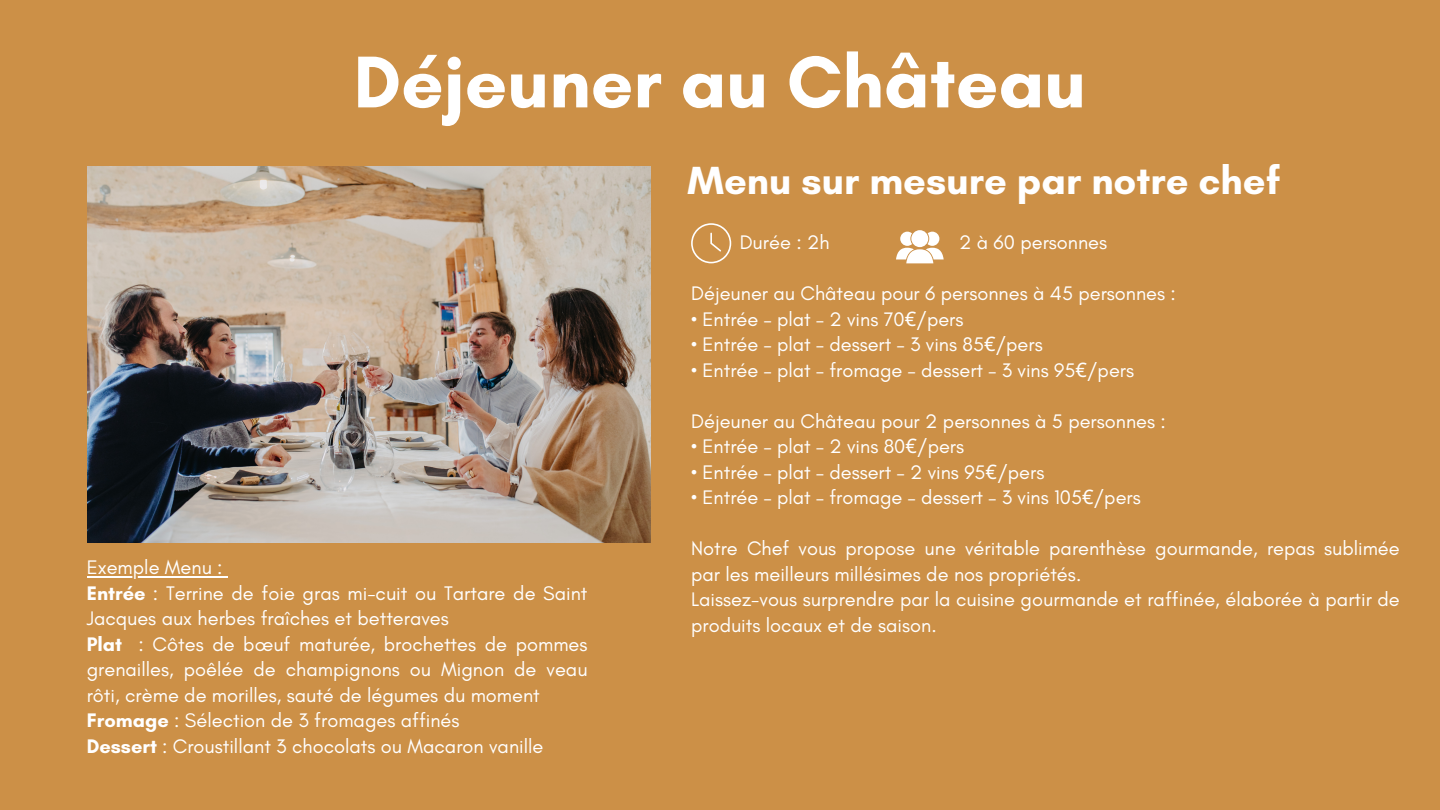
<style>
.page{position:relative;width:1440px;height:810px;background:#cc9047}
.page>*{position:absolute;margin:0;border:0;box-sizing:border-box;transform-origin:0 0}
.t1{font:700 74.6px "Glacial Indifference";color:#fff}
.t2{font:700 40px "Glacial Indifference";color:#fff}
.t3{font:20px/25.5px "Glacial Indifference";color:#fff}
.s1{font-weight:700}
.s2{font-family:"Noto Sans"}
</style>
<div class="page">
<img style="left:88px;top:166px;width:563px;height:376px">
<svg style="left:691px;top:223px;width:40px;height:40px"></svg>
<svg style="left:896px;top:232px;width:48px;height:31px"></svg>
<div style="left:911px;top:230px;width:17px;height:17px;background:#fff;border-radius:50%"></div>
<hr style="left:87px;top:576px;width:130px;height:1px;background:#fff">
<p class="t1" style="left:354px;top:37px;width:734px">Déjeuner au Château</p>
<p class="t3" style="left:87px;top:555px;width:137px">Exemple Menu :</p>
<p class="t3" style="left:87px;top:580px;width:502px"><span class="s1">Entrée</span> : Terrine de foie gras mi-cuit ou Tartare de Saint<br>Jacques aux herbes fraîches et betteraves</p>
<p class="t3" style="left:87px;top:631px;width:502px;text-align:justify"><span class="s1">Plat</span> : Côtes de bœuf maturée, brochettes de pommes grenailles, poêlée de champignons ou Mignon de veau rôti, crème de morilles, sauté de légumes du moment</p>
<p class="t3" style="left:87px;top:708px;width:374px"><span class="s1">Fromage</span> : Sélection de 3 fromages affinés</p>
<p class="t3" style="left:87px;top:733px;width:458px"><span class="s1">Dessert</span> : Croustillant 3 chocolats ou Macaron vanille</p>
<p class="t2" style="left:688px;top:156px;width:594px">Menu sur mesure par notre chef</p>
<h1 class="t3" style="left:740px;top:230px;width:91px">Durée : 2h</h1>
<h1 class="t3" style="left:959px;top:230px;width:150px">2 à 60 personnes</h1>
<p class="t3" style="left:691px;top:281px;width:486px">Déjeuner au Château pour 6 personnes à 45 personnes :</p>
<p class="t3" style="left:691px;top:306px;width:274px">• Entrée – plat – 2 vins 70<span class="s2">€</span>/pers</p>
<p class="t3" style="left:691px;top:332px;width:353px">• Entrée – plat – dessert – 3 vins 85<span class="s2">€</span>/pers</p>
<p class="t3" style="left:691px;top:357px;width:445px">• Entrée – plat – fromage – dessert – 3 vins 95<span class="s2">€</span>/pers</p>
<p class="t3" style="left:691px;top:408px;width:476px">Déjeuner au Château pour 2 personnes à 5 personnes :</p>
<p class="t3" style="left:691px;top:434px;width:275px">• Entrée – plat – 2 vins 80<span class="s2">€</span>/pers</p>
<p class="t3" style="left:691px;top:459px;width:355px">• Entrée – plat – dessert – 2 vins 95<span class="s2">€</span>/pers</p>
<h2 class="t3" style="left:691px;top:485px;width:451px">• Entrée – plat – fromage – dessert – 3 vins 105<span class="s2">€</span>/pers</h2>
<p class="t3" style="left:691px;top:536px;width:710px">Notre Chef vous propose une véritable parenthèse gourmande, repas sublimée par les meilleurs millésimes de nos propriétés.</p>
<p class="t3" style="left:691px;top:587px;width:710px">Laissez-vous surprendre par la cuisine gourmande et raffinée, élaborée à partir de produits locaux et de saison.</p>
</div>
